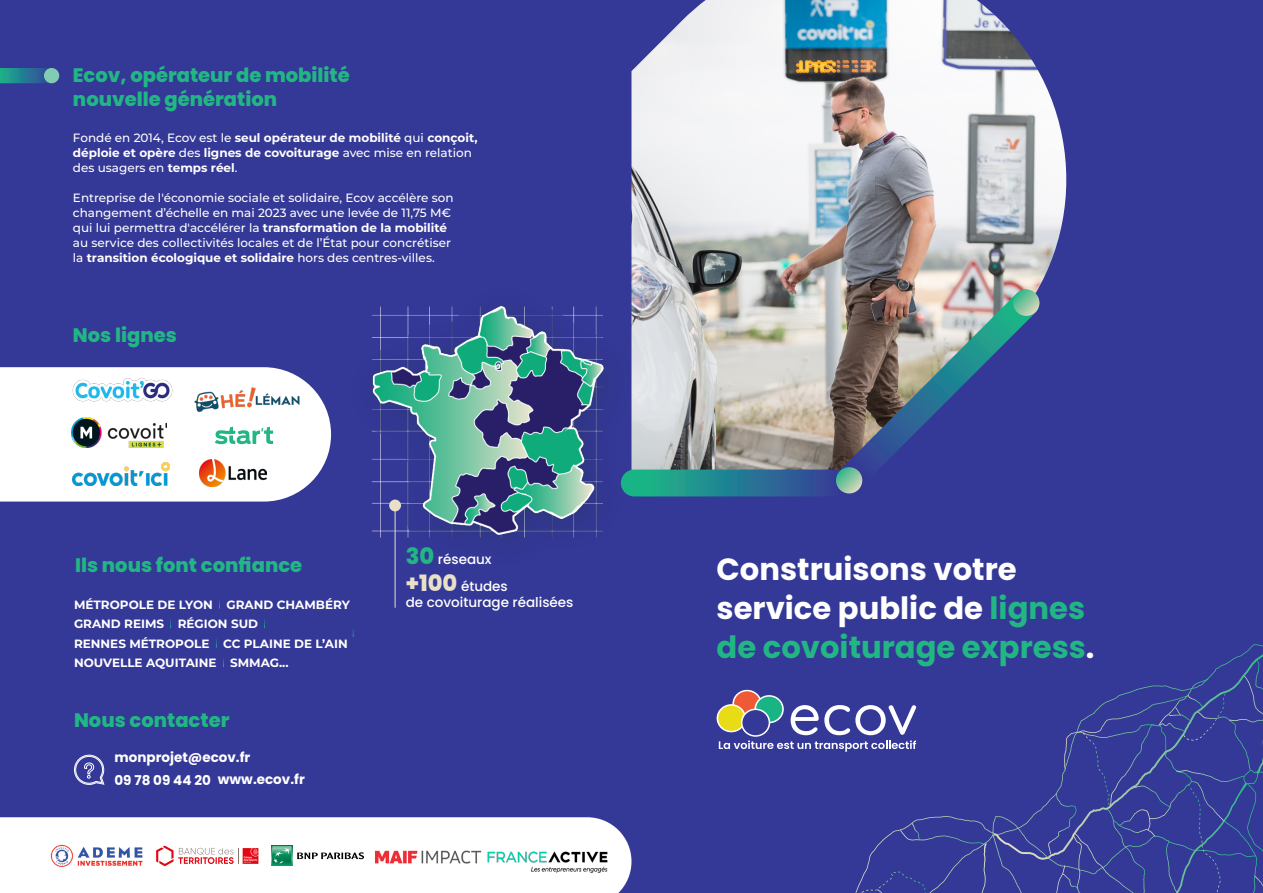
<style>
.page{position:relative;width:1263px;height:893px;background:#343896}
.page>*{position:absolute;margin:0;border:0;box-sizing:border-box;transform-origin:0 0}
.t1{font:700 30.6px/38.7px "Poppins";color:#fff}
.t2{font:800 19.5px/23.4px "Poppins";color:#22b684}
.t3{font:500 13.5px/27px "Poppins";color:#fff}
.t4{font:700 13.5px/22.2px "Poppins";color:#fff}
.t5{font:500 12px/15px "Montserrat";color:#fff}
.t6{font:700 12px/19.5px "Montserrat";color:#fff}
.s1{font-weight:500}
.s2{font-weight:700}
.s3{font-weight:800;font-size:22.5px;color:#22b684}
.s4{font-weight:800;font-size:22.5px;color:#e9e0c8}
.s5{color:#22b684}
</style>
<div class="page">
<svg style="left:859px;top:816px;width:163px;height:77px"></svg>
<svg style="left:1048px;top:644px;width:215px;height:249px"></svg>
<div style="left:0;top:817px;width:631px;height:76px;background:#fff"></div>
<img style="left:50px;top:843px;width:96px;height:26px">
<svg style="left:156px;top:846px;width:102px;height:20px"></svg>
<svg style="left:271px;top:845px;width:21px;height:21px"></svg>
<svg style="left:272px;top:846px;width:92px;height:19px"></svg>
<img style="left:484px;top:848px;width:127px;height:28px">
<img style="left:372px;top:848px;width:111px;height:18px">
<svg style="left:74px;top:754px;width:31px;height:31px"></svg>
<svg style="left:0;top:68px;width:59px;height:15px"></svg>
<div style="left:44px;top:68px;width:15px;height:15px;background:#83ccb4;border-radius:50%"></div>
<svg style="left:0;top:367px;width:331px;height:135px"></svg>
<img style="left:72px;top:418px;width:95px;height:30px">
<svg style="left:717px;top:690px;width:199px;height:62px"></svg>
<img style="left:631px;top:0;width:436px;height:470px">
<svg style="left:621px;top:470px;width:241px;height:26px"></svg>
<svg style="left:834px;top:290px;width:207px;height:205px"></svg>
<img style="left:371px;top:273px;width:276px;height:305px">
<hr style="left:395px;top:503px;width:1px;height:105px;background:#e9e0c8">
<div style="left:389px;top:500px;width:12px;height:11px;background:#e9e0c8;border-radius:50%"></div>
<h2 class="t2" style="left:73px;top:64px;width:278px">Ecov, opérateur de mobilité nouvelle génération</h2>
<p class="t6" style="left:73px;top:130px;width:406px;line-height:15px"><span class="s1">Fondé en 2014, Ecov est le</span> seul opérateur de mobilité <span class="s1">qui</span> conçoit, déploie et opère <span class="s1">des</span> lignes de covoiturage <span class="s1">avec mise en relation des usagers en</span> temps réel<span class="s1">.</span></p>
<p class="t5" style="left:73px;top:190px;width:382px">Entreprise de l'économie sociale et solidaire, Ecov accélère son changement d’échelle en mai 2023 avec une levée de 11,75 M€ qui lui permettra d'accélérer la <span class="s2">transformation de la mobilité </span>au service des collectivités locales et de l’État pour concrétiser la <span class="s2">transition écologique et solidaire</span> hors des centres-villes.</p>
<h2 class="t2" style="left:73px;top:324px;width:105px">Nos lignes</h2>
<h2 class="t2" style="left:75px;top:553px;width:229px">Ils nous font confiance</h2>
<p class="t3" style="left:406px;top:546px;width:104px"><span class="s3">30</span> réseaux <span class="s4">+100</span> études</p>
<p class="t3" style="left:406px;top:589px;width:169px">de covoiturage réalisées</p>
<p class="t6" style="left:74px;top:594px;width:277px">MÉTROPOLE DE LYON GRAND CHAMBÉRY<br>GRAND REIMS RÉGION SUD<br>RENNES MÉTROPOLE CC PLAINE DE L’AIN<br>NOUVELLE AQUITAINE SMMAG...</p>
<h2 class="t2" style="left:74px;top:708px;width:157px">Nous contacter</h2>
<p class="t4" style="left:115px;top:746px;width:192px">monprojet@ecov.fr<br>09 78 09 44 20 www.ecov.fr</p>
<h1 class="t1" style="left:717px;top:550px;width:379px">Construisons votre service public de <span class="s5">lignes de covoiturage express</span>.</h1>
</div>
